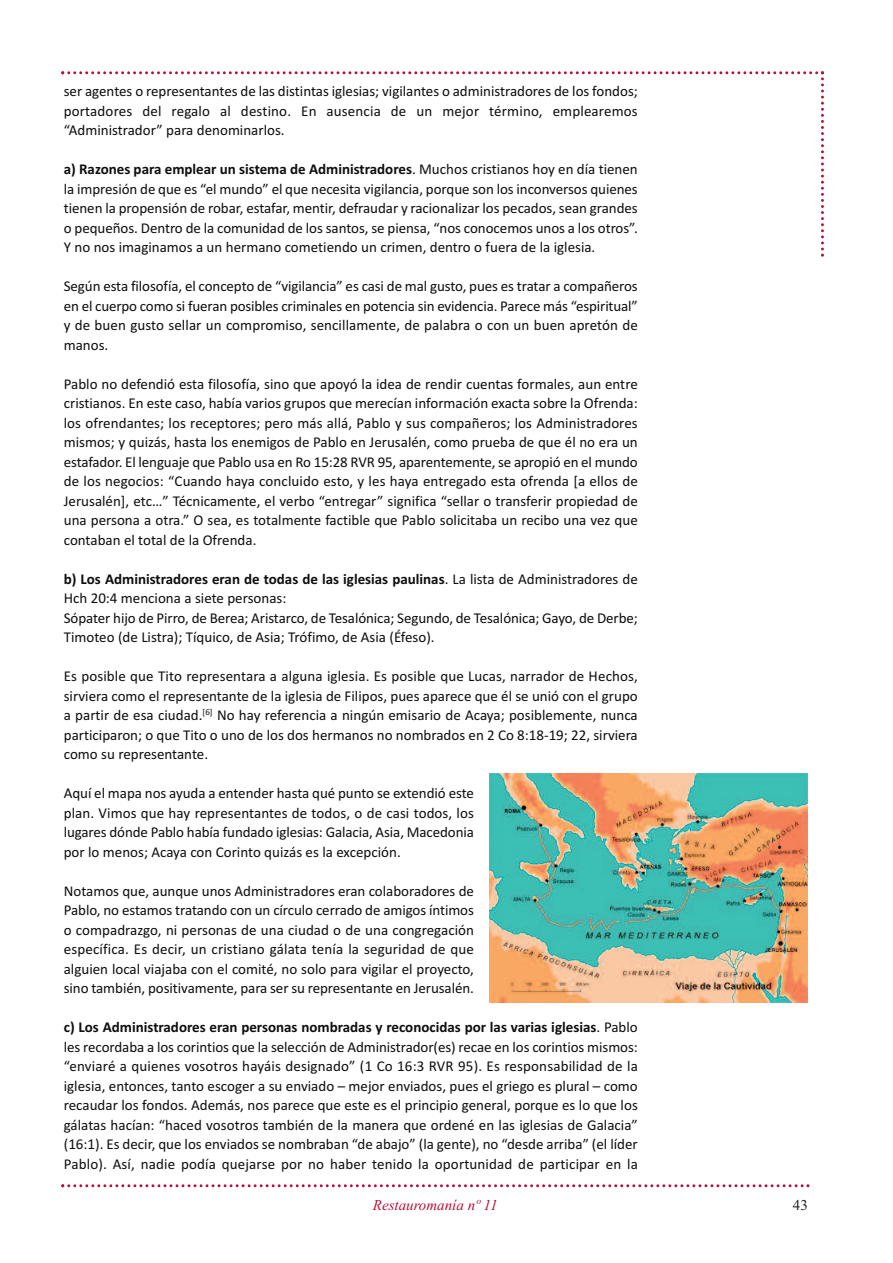
<style>
.page{position:relative;width:893px;height:1263px;background:#fff}
.page>*{position:absolute;margin:0;border:0;box-sizing:border-box;transform-origin:0 0}
.t1{font:15px/19.5px "Calibri";color:#0f0d0d;text-align:justify}
.t2{font:italic 15px "Times New Roman";color:#b90f36}
.t3{font:15px "Times New Roman";color:#231f20}
.s1{font-weight:700}
</style>
<div class="page">
<svg style="left:61px;top:1184px;width:748px;height:3px"></svg>
<svg style="left:61px;top:71px;width:763px;height:186px"></svg>
<img style="left:489px;top:773px;width:319px;height:230px">
<p class="t1" style="left:64px;top:81px;width:576px">ser agentes o representantes de las distintas iglesias; vigilantes o administradores de los fondos; portadores del regalo al destino. En ausencia de un mejor término, emplearemos “Administrador” para denominarlos.</p>
<p class="t1" style="left:64px;top:159px;width:576px"><span class="s1">a) Razones para emplear un sistema de Administradores</span>. Muchos cristianos hoy en día tienen la impresión de que es “el mundo” el que necesita vigilancia, porque son los inconversos quienes tienen la propensión de robar, estafar, mentir, defraudar y racionalizar los pecados, sean grandes o pequeños. Dentro de la comunidad de los santos, se piensa, “nos conocemos unos a los otros”.<br>Y no nos imaginamos a un hermano cometiendo un crimen, dentro o fuera de la iglesia.</p>
<p class="t1" style="left:64px;top:276px;width:576px">Según esta filosofía, el concepto de “vigilancia” es casi de mal gusto, pues es tratar a compañeros en el cuerpo como si fueran posibles criminales en potencia sin evidencia. Parece más “espiritual” y de buen gusto sellar un compromiso, sencillamente, de palabra o con un buen apretón de manos.</p>
<p class="t1" style="left:64px;top:374px;width:576px">Pablo no defendió esta filosofía, sino que apoyó la idea de rendir cuentas formales, aun entre cristianos. En este caso, había varios grupos que merecían información exacta sobre la Ofrenda: los ofrendantes; los receptores; pero más allá, Pablo y sus compañeros; los Administradores mismos; y quizás, hasta los enemigos de Pablo en Jerusalén, como prueba de que él no era un estafador. El lenguaje que Pablo usa en Ro 15:28 RVR 95, aparentemente, se apropió en el mundo de los negocios: “Cuando haya concluido esto, y les haya entregado esta ofrenda [a ellos de Jerusalén], etc…” Técnicamente, el verbo “entregar” significa “sellar o transferir propiedad de una persona a otra.” O sea, es totalmente factible que Pablo solicitaba un recibo una vez que contaban el total de la Ofrenda.</p>
<p class="t1" style="left:64px;top:569px;width:576px;text-align:left"><span class="s1">b) Los Administradores eran de todas de las iglesias paulinas</span>. La lista de Administradores de Hch 20:4 menciona a siete personas:<br>Sópater hijo de Pirro, de Berea; Aristarco, de Tesalónica; Segundo, de Tesalónica; Gayo, de Derbe; Timoteo (de Listra); Tíquico, de Asia; Trófimo, de Asia (Éfeso).</p>
<p class="t1" style="left:64px;top:666px;width:576px">Es posible que Tito representara a alguna iglesia. Es posible que Lucas, narrador de Hechos, sirviera como el representante de la iglesia de Filipos, pues aparece que él se unió con el grupo a partir de esa ciudad.<sup>[6]</sup> No hay referencia a ningún emisario de Acaya; posiblemente, nunca participaron; o que Tito o uno de los dos hermanos no nombrados en 2 Co 8:18-19; 22, sirviera como su representante.</p>
<p class="t1" style="left:64px;top:783px;width:412px">Aquí el mapa nos ayuda a entender hasta qué punto se extendió este plan. Vimos que hay representantes de todos, o de casi todos, los lugares dónde Pablo había fundado iglesias: Galacia, Asia, Macedonia por lo menos; Acaya con Corinto quizás es la excepción.</p>
<p class="t1" style="left:64px;top:881px;width:412px">Notamos que, aunque unos Administradores eran colaboradores de Pablo, no estamos tratando con un círculo cerrado de amigos íntimos o compadrazgo, ni personas de una ciudad o de una congregación específica. Es decir, un cristiano gálata tenía la seguridad de que alguien local viajaba con el comité, no solo para vigilar el proyecto, sino también, positivamente, para ser su representante en Jerusalén.</p>
<p class="t1" style="left:64px;top:1017px;width:576px"><span class="s1">c) Los Administradores eran personas nombradas y reconocidas por las varias iglesias</span>. Pablo les recordaba a los corintios que la selección de Administrador(es) recae en los corintios mismos: “enviaré a quienes vosotros hayáis designado” (1 Co 16:3 RVR 95). Es responsabilidad de la iglesia, entonces, tanto escoger a su enviado – mejor enviados, pues el griego es plural – como recaudar los fondos. Además, nos parece que este es el principio general, porque es lo que los gálatas hacían: “haced vosotros también de la manera que ordené en las iglesias de Galacia” (16:1). Es decir, que los enviados se nombraban “de abajo” (la gente), no “desde arriba” (el líder Pablo). Así, nadie podía quejarse por no haber tenido la oportunidad de participar en la</p>
<p class="t2" style="left:373px;top:1196px;width:126px">Restauromanía nº 11</p>
<p class="t3" style="left:793px;top:1196px;width:16px">43</p>
</div>
